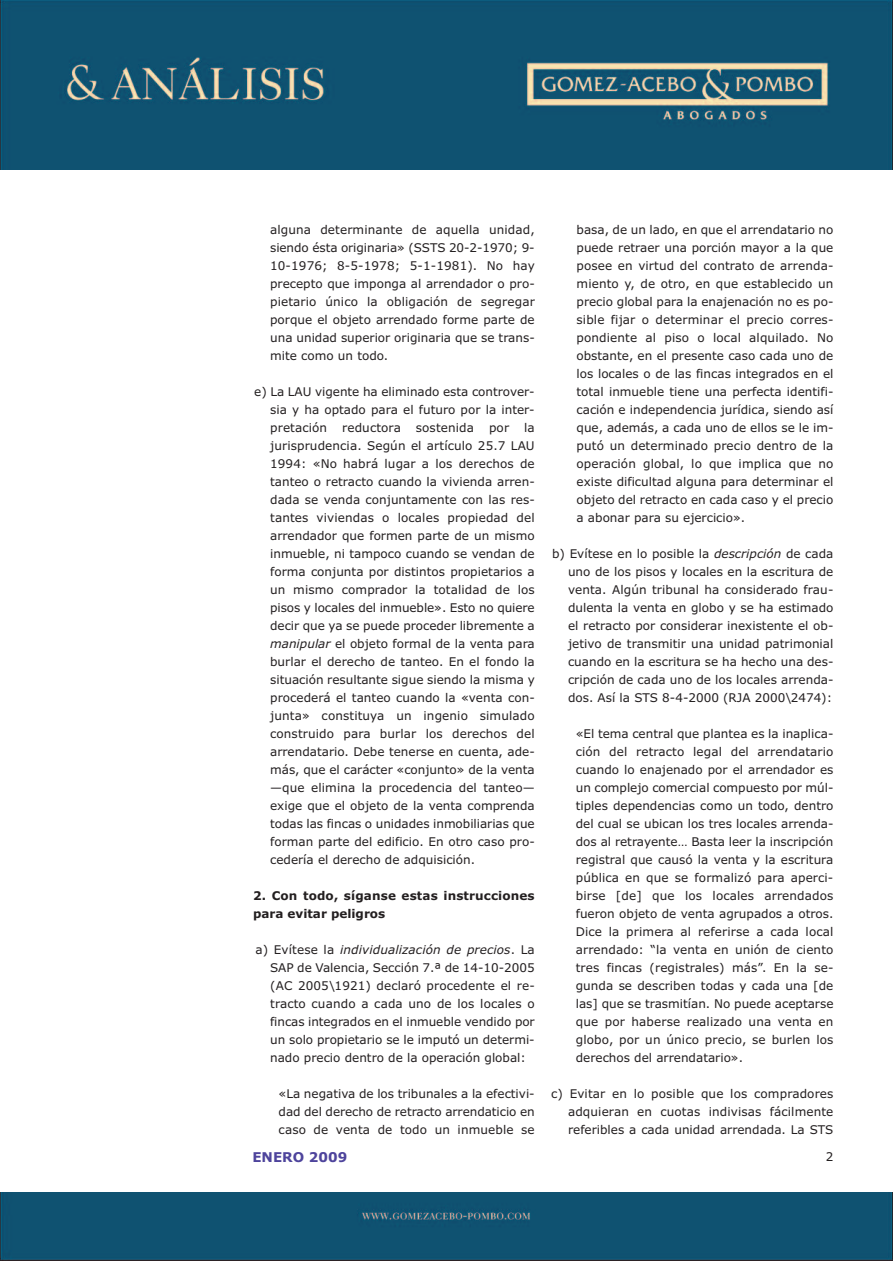
<style>
.page{position:relative;width:893px;height:1263px;background:#fff}
.page>*{position:absolute;margin:0;border:0;box-sizing:border-box;transform-origin:0 0}
.t1{font:700 13.5px "Verdana";color:#4e449c}
.t2{font:12px/18px "Verdana";color:#231f20;text-align:justify}
.t3{font:700 12px/18px "Verdana";letter-spacing:.01em;color:#231f20}
.s1{font-style:italic}
</style>
<div class="page">
<img style="left:0;top:0;width:893px;height:170px">
<div style="left:0;top:1193px;width:893px;height:68px;background:#0f5271"></div>
<p class="t2" style="left:270px;top:221px;width:266px">alguna determinante de aquella unidad, siendo ésta originaria» (SSTS 20-2-1970; 9- 10-1976; 8-5-1978; 5-1-1981). No hay precepto que imponga al arrendador o pro&shy;pietario único la obligación de segregar porque el objeto arrendado forme parte de una unidad superior originaria que se trans&shy;mite como un todo.</p>
<p class="t2" style="left:270px;top:383px;width:266px;text-indent:-16px">e) La LAU vigente ha eliminado esta controver&shy;sia y ha optado para el futuro por la inter&shy;pretación reductora sostenida por la jurisprudencia. Según el artículo 25.7 LAU 1994: «No habrá lugar a los derechos de tanteo o retracto cuando la vivienda arren&shy;dada se venda conjuntamente con las res&shy;tantes viviendas o locales propiedad del arrendador que formen parte de un mismo inmueble, ni tampoco cuando se vendan de forma conjunta por distintos propietarios a un mismo comprador la totalidad de los pisos y locales del inmueble». Esto no quiere decir que ya se puede proceder libremente a <span class="s1">manipular</span> el objeto formal de la venta para burlar el derecho de tanteo. En el fondo la situación resultante sigue siendo la misma y procederá el tanteo cuando la «venta con&shy;junta» constituya un ingenio simulado construido para burlar los derechos del arrendatario. Debe tenerse en cuenta, ade&shy;más, que el carácter «conjunto» de la venta —que elimina la procedencia del tanteo— exige que el objeto de la venta comprenda todas las fincas o unidades inmobiliarias que forman parte del edificio. En otro caso pro&shy;cedería el derecho de adquisición.</p>
<p class="t3" style="left:253px;top:887px;width:283px">2. Con todo, síganse estas instrucciones para evitar peligros</p>
<p class="t2" style="left:270px;top:941px;width:266px;text-indent:-15px">a) Evítese la <span class="s1">individualización de precios</span>. La SAP de Valencia, Sección 7.ª de 14-10-2005 (AC 2005\1921) declaró procedente el re&shy;tracto cuando a cada uno de los locales o fincas integrados en el inmueble vendido por un solo propietario se le imputó un determi&shy;nado precio dentro de la operación global:</p>
<p class="t2" style="left:279px;top:1085px;width:258px">«La negativa de los tribunales a la efectivi&shy;dad del derecho de retracto arrendaticio en caso de venta de todo un inmueble se</p>
<p class="t2" style="left:577px;top:221px;width:258px">basa, de un lado, en que el arrendatario no puede retraer una porción mayor a la que posee en virtud del contrato de arrenda&shy;miento y, de otro, en que establecido un precio global para la enajenación no es po&shy;sible fijar o determinar el precio corres&shy;pondiente al piso o local alquilado. No obstante, en el presente caso cada uno de los locales o de las fincas integrados en el total inmueble tiene una perfecta identifi&shy;cación e independencia jurídica, siendo así que, además, a cada uno de ellos se le im&shy;putó un determinado precio dentro de la operación global, lo que implica que no existe dificultad alguna para determinar el objeto del retracto en cada caso y el precio a abonar para su ejercicio».</p>
<p class="t2" style="left:568px;top:545px;width:267px;text-indent:-16px">b) Evítese en lo posible la <span class="s1">descripción</span> de cada uno de los pisos y locales en la escritura de venta. Algún tribunal ha considerado frau&shy;dulenta la venta en globo y se ha estimado el retracto por considerar inexistente el ob&shy;jetivo de transmitir una unidad patrimonial cuando en la escritura se ha hecho una des&shy;cripción de cada uno de los locales arrenda&shy;dos. Así la STS 8-4-2000 (RJA 2000\2474):</p>
<p class="t2" style="left:576px;top:725px;width:259px">«El tema central que plantea es la inaplica&shy;ción del retracto legal del arrendatario cuando lo enajenado por el arrendador es un complejo comercial compuesto por múl&shy;tiples dependencias como un todo, dentro del cual se ubican los tres locales arrenda&shy;dos al retrayente… Basta leer la inscripción registral que causó la venta y la escritura pública en que se formalizó para aperci&shy;birse [de] que los locales arrendados fueron objeto de venta agrupados a otros.<br>Dice la primera al referirse a cada local arrendado: “la venta en unión de ciento tres fincas (registrales) más”. En la se&shy;gunda se describen todas y cada una [de las] que se trasmitían. No puede aceptarse que por haberse realizado una venta en globo, por un único precio, se burlen los derechos del arrendatario».</p>
<p class="t2" style="left:568px;top:1085px;width:267px;text-indent:-17px">c) Evitar en lo posible que los compradores adquieran en cuotas indivisas fácilmente referibles a cada unidad arrendada. La STS</p>
<p class="t1" style="left:252px;top:1150px;width:96px">ENERO 2009</p>
<p class="t2" style="left:826px;top:1148px;width:9px">2</p>
</div>
